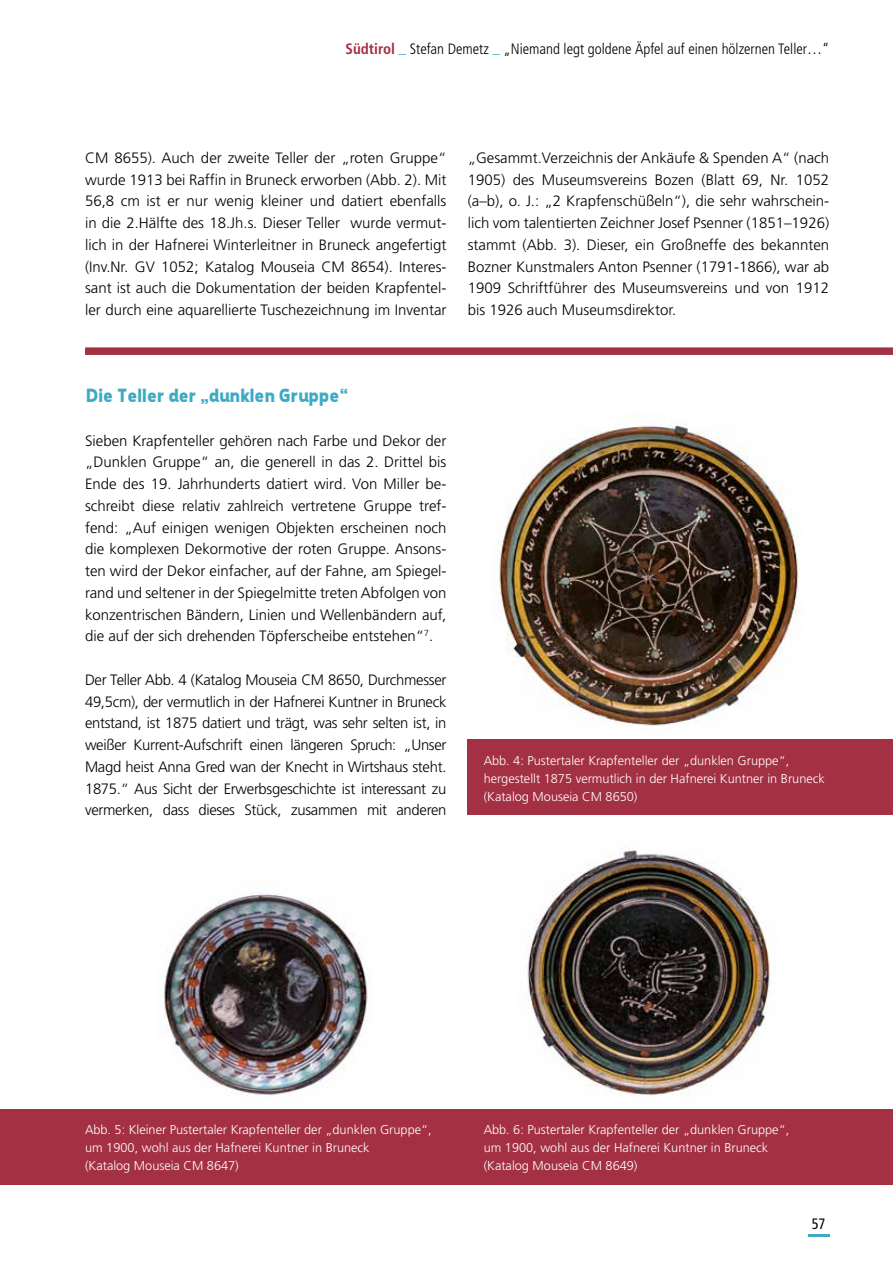
<style>
.page{position:relative;width:893px;height:1263px;background:#fff}
.page>*{position:absolute;margin:0;border:0;box-sizing:border-box;transform-origin:0 0}
.t1{font:700 19.5px "Tepeno Sans";color:#3eaac4}
.t2{font:300 15px/21.8px "Frutiger";color:#000;text-align:justify}
.t3{font:300 condensed 15px "Frutiger";color:#000}
.t4{font:condensed 15px "Frutiger";color:#000;scale:.95 1}
.t5{font:300 12.75px/18px "Frutiger";color:#fff}
.s1{font-weight:700;color:#a43043}
.s2{font-weight:700;color:#3eaac4}
.s3{font-weight:900;color:#3eaac4}
</style>
<div class="page">
<hr style="left:808px;top:1234px;width:21px;height:2px;background:#3eaac4">
<img style="left:527px;top:847px;width:244px;height:249px">
<img style="left:159px;top:892px;width:209px;height:205px">
<img style="left:498px;top:415px;width:302px;height:311px">
<div style="left:468px;top:739px;width:425px;height:76px;background:#a43043"></div>
<div style="left:0;top:1109px;width:893px;height:76px;background:#a43043"></div>
<div style="left:85px;top:347px;width:808px;height:8px;background:#a43043"></div>
<p class="t3" style="left:346px;top:40px;width:485px"><span class="s1">Südtirol</span> <span class="s2">_</span> Stefan Demetz <span class="s3">_</span> „Niemand legt goldene Äpfel auf einen hölzernen Teller…“</p>
<p class="t2" style="left:85px;top:147px;width:363px">CM 8655). Auch der zweite Teller der „roten Gruppe“ wurde 1913 bei Raffin in Bruneck erworben (Abb. 2). Mit 56,8 cm ist er nur wenig kleiner und datiert ebenfalls in die 2.Hälfte des 18.Jh.s. Dieser Teller wurde vermut&shy;lich in der Hafnerei Winterleitner in Bruneck angefertigt (Inv.Nr. GV 1052; Katalog Mouseia CM 8654). Interes&shy;sant ist auch die Dokumentation der beiden Krapfentel&shy;ler durch eine aquarellierte Tuschezeichnung im Inventar</p>
<p class="t2" style="left:468px;top:147px;width:363px">„Gesammt.Verzeichnis der Ankäufe &amp; Spenden A“ (nach 1905) des Museumsvereins Bozen (Blatt 69, Nr. 1052 (a–b), o. J.: „2 Krapfenschüßeln“), die sehr wahrschein&shy;lich vom talentierten Zeichner Josef Psenner (1851–1926) stammt (Abb. 3). Dieser, ein Großneffe des bekannten Bozner Kunstmalers Anton Psenner (1791-1866), war ab 1909 Schriftführer des Museumsvereins und von 1912 bis 1926 auch Museumsdirektor.</p>
<h1 class="t1" style="left:85px;top:384px;width:264px">Die Teller der „dunklen Gruppe“</h1>
<p class="t2" style="left:85px;top:430px;width:363px">Sieben Krapfenteller gehören nach Farbe und Dekor der „Dunklen Gruppe“ an, die generell in das 2. Drittel bis Ende des 19. Jahrhunderts datiert wird. Von Miller be&shy;schreibt diese relativ zahlreich vertretene Gruppe tref&shy;fend: „Auf einigen wenigen Objekten erscheinen noch die komplexen Dekormotive der roten Gruppe. Ansons&shy;ten wird der Dekor einfacher, auf der Fahne, am Spiegel&shy;rand und seltener in der Spiegelmitte treten Abfolgen von konzentrischen Bändern, Linien und Wellenbändern auf, die auf der sich drehenden Töpferscheibe entstehen“<sup>7</sup>.</p>
<p class="t2" style="left:85px;top:669px;width:363px">Der Teller Abb. 4 (Katalog Mouseia CM 8650, Durchmesser 49,5cm), der vermutlich in der Hafnerei Kuntner in Bruneck entstand, ist 1875 datiert und trägt, was sehr selten ist, in weißer Kurrent-Aufschrift einen längeren Spruch: „Unser Magd heist Anna Gred wan der Knecht in Wirtshaus steht.<br>1875.“ Aus Sicht der Erwerbsgeschichte ist interessant zu vermerken, dass dieses Stück, zusammen mit anderen</p>
<p class="t5" style="left:484px;top:751px;width:343px">Abb. 4: Pustertaler Krapfenteller der „dunklen Gruppe“, hergestellt 1875 vermutlich in der Hafnerei Kuntner in Bruneck (Katalog Mouseia CM 8650)</p>
<p class="t5" style="left:85px;top:1121px;width:348px">Abb. 5: Kleiner Pustertaler Krapfenteller der „dunklen Gruppe“, um 1900, wohl aus der Hafnerei Kuntner in Bruneck<br>(Katalog Mouseia CM 8647)</p>
<p class="t5" style="left:484px;top:1121px;width:307px">Abb. 6: Pustertaler Krapfenteller der „dunklen Gruppe“, um 1900, wohl aus der Hafnerei Kuntner in Bruneck (Katalog Mouseia CM 8649)</p>
<p class="t4" style="left:812px;top:1215px;width:16px">57</p>
</div>
